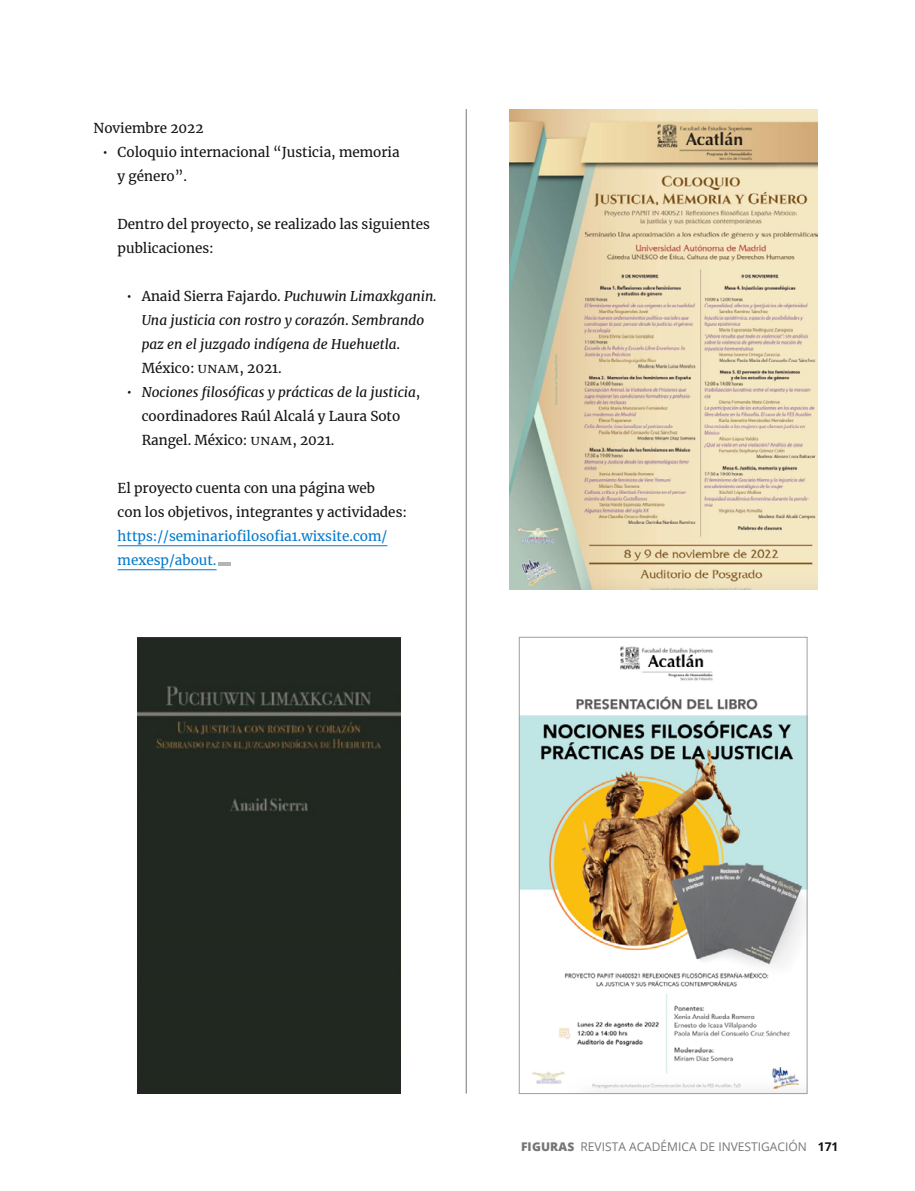
<style>
.page{position:relative;width:915px;height:1191px;background:#fff}
.page>*{position:absolute;margin:0;border:0;box-sizing:border-box;transform-origin:0 0}
.t1{font:13.5px/24px "Merriweather";color:#121212}
.t2{font:italic 13.5px/24px "Merriweather";color:#121212}
.t3{font:13.5px/24px "Merriweather";color:#0079cd}
.t4{font:12px "Open Sans";color:#757776}
.s1{font-style:normal}
.s2{font-style:normal;font-size:10.8px}
.s3{font-style:italic}
.s4{font-size:10.8px}
.s5{font-weight:800}
.s6{font-weight:700;color:#121212}
</style>
<div class="page">
<hr style="left:118px;top:545px;width:269px;height:1px;background:#0079cd">
<hr style="left:118px;top:569px;width:98px;height:1px;background:#0079cd">
<svg style="left:218px;top:562px;width:12px;height:3px"></svg>
<div style="left:137px;top:637px;width:263px;height:456px;background:#212821"></div>
<img style="left:521px;top:646px;width:284px;height:445px">
<div style="left:519px;top:637px;width:288px;height:456px;border:1px solid #9d9f9e"></div>
<img style="left:509px;top:109px;width:308px;height:480px">
<hr style="left:466px;top:109px;width:1px;height:984px;background:#757776">
<p class="t1" style="left:94px;top:116px;width:111px">Noviembre 2022</p>
<p class="t1" style="left:118px;top:140px;width:283px;text-indent:-15px">• Coloquio internacional “Justicia, memoria y género”.</p>
<p class="t1" style="left:118px;top:212px;width:314px">Dentro del proyecto, se realizado las siguientes publicaciones:</p>
<p class="t2" style="left:142px;top:284px;width:296px;text-indent:-15px"><span class="s1">• Anaid Sierra Fajardo.</span> Puchuwin Limaxkganin.<br>Una justicia con rostro y corazón<span class="s1">.</span> Sembrando paz en el juzgado indígena de Huehuetla<span class="s1">.<br>México:</span> <span class="s2">UNAM</span><span class="s1">, 2021.</span></p>
<p class="t1" style="left:142px;top:380px;width:280px;text-indent:-15px"><span class="s3">• Nociones filosóficas y prácticas de la justicia</span>, coordinadores Raúl Alcalá y Laura Soto<br>Rangel. México: <span class="s4">UNAM</span>, 2021.</p>
<p class="t1" style="left:118px;top:476px;width:291px">El proyecto cuenta con una página web<br>con los objetivos, integrantes y actividades:</p>
<p class="t3" style="left:118px;top:524px;width:271px">https://seminariofilosofia1.wixsite.com/ mexesp/about.</p>
<p class="t4" style="left:521px;top:1138px;width:318px"><span class="s5">FIGURAS</span> REVISTA ACADÉMICA DE INVESTIGACIÓN <span class="s6">171</span></p>
</div>
